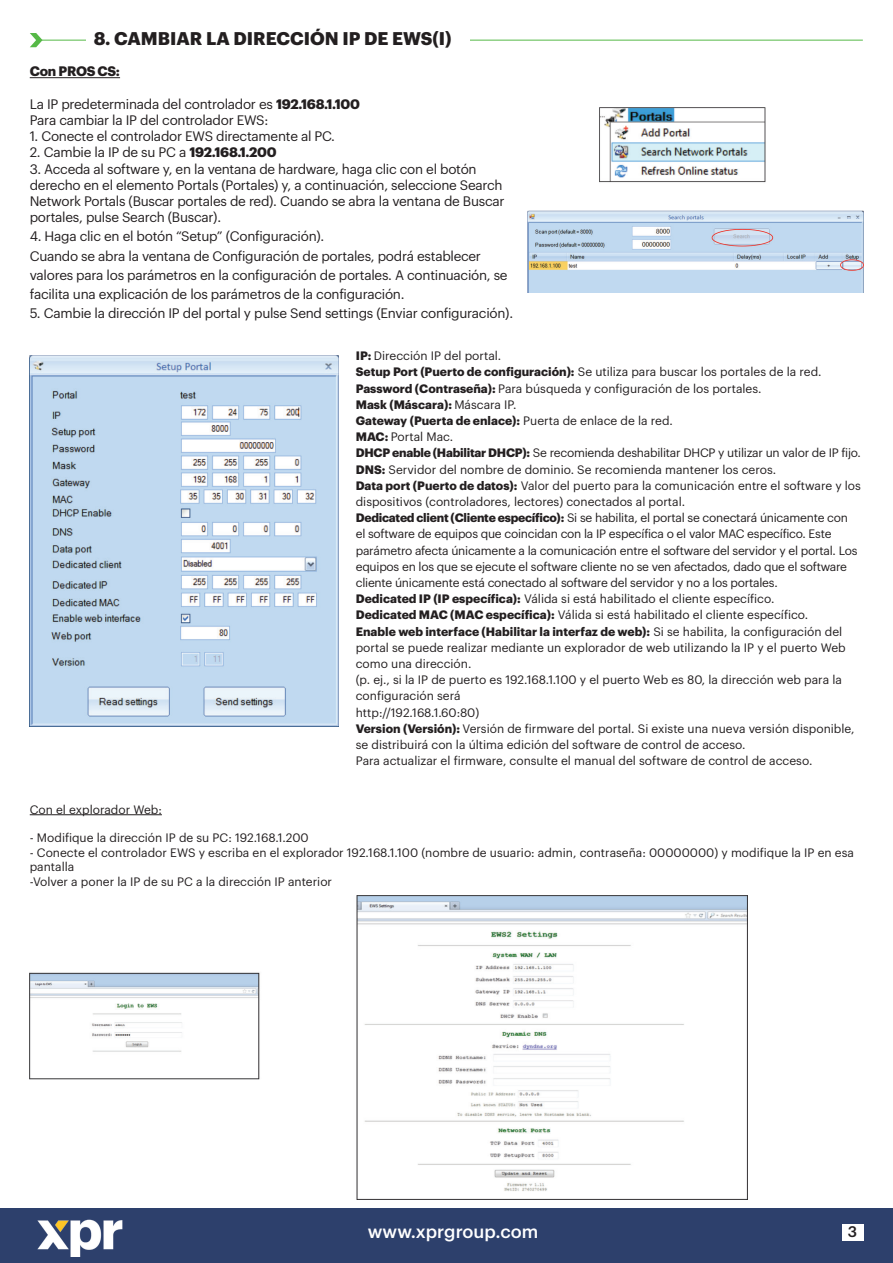
<style>
.page{position:relative;width:893px;height:1263px;background:#fff}
.page>*{position:absolute;margin:0;border:0;box-sizing:border-box;transform-origin:0 0}
.megunaslov{font:700 18px "Graphik";color:#231f20}
.t1{font:500 18px "Graphik";color:#fff}
.t2{font:500 15px "Graphik";color:#231f20}
._12medjunaslov{font:13.5px/16.2px "Graphik";letter-spacing:-.02em;color:#231f20}
._12medjunaslov-2{font:700 13.5px "Graphik";letter-spacing:-.02em;color:#231f20}
._12medjunaslov-3{font:12px/16.2px "Graphik";color:#231f20}
._12medjunaslov-4{font:12px/16.2px "Graphik";letter-spacing:-.02em;color:#231f20}
._12medjunaslov-5{font:700 12px "Graphik";color:#231f20}
.s1{font-weight:700}
.s2{font-weight:400}
</style>
<div class="page">
<div style="left:0;top:1209px;width:893px;height:54px;background:#2d406c"></div>
<img style="left:37px;top:1219px;width:86px;height:37px">
<div style="left:842px;top:1225px;width:21px;height:16px;background:#fff"></div>
<svg style="left:30px;top:33px;width:13px;height:14px"></svg>
<hr style="left:41px;top:40px;width:822px;height:1px;background:#56b947">
<div style="left:87px;top:30px;width:383px;height:24px;background:#fff"></div>
<hr style="left:30px;top:77px;width:90px;height:1px;background:#231f20">
<img style="left:527px;top:107px;width:336px;height:186px">
<img style="left:30px;top:355px;width:309px;height:371px">
<hr style="left:30px;top:814px;width:132px;height:1px;background:#231f20">
<img style="left:30px;top:895px;width:717px;height:304px">
<p class="megunaslov" style="left:94px;top:24px;width:359px">8. CAMBIAR LA DIRECCIÓN IP DE EWS(I)</p>
<p class="_12medjunaslov-2" style="left:30px;top:61px;width:92px">Con PROS CS:</p>
<p class="_12medjunaslov" style="left:30px;top:95px;width:332px">La IP predeterminada del controlador es <span class="s1">192.168.1.100</span></p>
<p class="_12medjunaslov" style="left:30px;top:111px;width:240px">Para cambiar la IP del controlador EWS:</p>
<p class="_12medjunaslov" style="left:30px;top:127px;width:307px">1. Conecte el controlador EWS directamente al PC.</p>
<p class="_12medjunaslov" style="left:30px;top:143px;width:248px">2. Cambie la IP de su PC a <span class="s1">192.168.1.200</span></p>
<p class="_12medjunaslov" style="left:30px;top:159px;width:476px">3. Acceda al software y, en la ventana de hardware, haga clic con el botón derecho en el elemento Portals (Portales) y, a continuación, seleccione Search Network Portals (Buscar portales de red). Cuando se abra la ventana de Buscar portales, pulse Search (Buscar).</p>
<p class="_12medjunaslov" style="left:30px;top:227px;width:296px">4. Haga clic en el botón “Setup” (Configuración).</p>
<p class="_12medjunaslov" style="left:30px;top:245px;width:479px;line-height:19.2px">Cuando se abra la ventana de Configuración de portales, podrá establecer valores para los parámetros en la configuración de portales. A continuación, se facilita una explicación de los parámetros de la configuración.</p>
<p class="_12medjunaslov" style="left:30px;top:304px;width:485px">5. Cambie la dirección IP del portal y pulse Send settings (Enviar configuración).</p>
<p class="_12medjunaslov-3" style="left:356px;top:347px;width:147px"><span class="s1">IP:</span> Dirección IP del portal.</p>
<p class="_12medjunaslov-3" style="left:356px;top:363px;width:467px"><span class="s1">Setup Port (Puerto de configuración):</span> Se utiliza para buscar los portales de la red.</p>
<p class="_12medjunaslov-3" style="left:356px;top:379px;width:407px"><span class="s1">Password (Contraseña):</span> Para búsqueda y configuración de los portales.</p>
<p class="_12medjunaslov-5" style="left:356px;top:395px;width:162px">Mask (Máscara): <span class="s2">Máscara IP.</span></p>
<p class="_12medjunaslov-5" style="left:356px;top:411px;width:319px">Gateway (Puerta de enlace): <span class="s2">Puerta de enlace de la red.</span></p>
<p class="_12medjunaslov-3" style="left:356px;top:428px;width:99px"><span class="s1">MAC:</span> Portal Mac.</p>
<p class="_12medjunaslov-4" style="left:356px;top:444px;width:507px"><span class="s1">DHCP enable (Habilitar DHCP):</span> Se recomienda deshabilitar DHCP y utilizar un valor de IP fijo.</p>
<p class="_12medjunaslov-3" style="left:356px;top:460px;width:422px"><span class="s1">DNS:</span> Servidor del nombre de dominio. Se recomienda mantener los ceros.</p>
<p class="_12medjunaslov-3" style="left:356px;top:476px;width:507px"><span class="s1">Data port (Puerto de datos):</span> Valor del puerto para la comunicación entre el software y los dispositivos (controladores, lectores) conectados al portal.</p>
<p class="_12medjunaslov-4" style="left:356px;top:509px;width:503px"><span class="s1">Dedicated client (Cliente específico):</span> Si se habilita, el portal se conectará únicamente con el software de equipos que coincidan con la IP específica o el valor MAC específico. Este parámetro afecta únicamente a la comunicación entre el software del servidor y el portal. Los equipos en los que se ejecute el software cliente no se ven afectados, dado que el software cliente únicamente está conectado al software del servidor y no a los portales.</p>
<p class="_12medjunaslov-3" style="left:356px;top:590px;width:420px"><span class="s1">Dedicated IP (IP específica):</span> Válida si está habilitado el cliente específico.</p>
<p class="_12medjunaslov-3" style="left:356px;top:606px;width:454px"><span class="s1">Dedicated MAC (MAC específica):</span> Válida si está habilitado el cliente específico.</p>
<p class="_12medjunaslov-3" style="left:356px;top:622px;width:491px"><span class="s1">Enable web interface (Habilitar la interfaz de web):</span> Si se habilita, la configuración del portal se puede realizar mediante un explorador de web utilizando la IP y el puerto Web como una dirección.</p>
<p class="_12medjunaslov-3" style="left:356px;top:671px;width:488px">(p. ej., si la IP de puerto es 192.168.1.100 y el puerto Web es 80, la dirección web para la configuración será</p>
<p class="_12medjunaslov-3" style="left:356px;top:703px;width:125px">http://192.168.1.60:80)</p>
<p class="_12medjunaslov-3" style="left:356px;top:719px;width:500px"><span class="s1">Version (Versión):</span> Versión de firmware del portal. Si existe una nueva versión disponible, se distribuirá con la última edición del software de control de acceso.</p>
<p class="_12medjunaslov-3" style="left:356px;top:752px;width:458px">Para actualizar el firmware, consulte el manual del software de control de acceso.</p>
<p class="_12medjunaslov-3" style="left:30px;top:800px;width:134px">Con el explorador Web:</p>
<p class="_12medjunaslov-3" style="left:30px;top:829px;width:281px">- Modifique la dirección IP de su PC: 192.168.1.200</p>
<p class="_12medjunaslov-3" style="left:30px;top:844px;width:826px;line-height:14.4px">- Conecte el controlador EWS y escriba en el explorador 192.168.1.100 (nombre de usuario: admin, contraseña: 00000000) y modifique la IP en esa pantalla</p>
<p class="_12medjunaslov-3" style="left:30px;top:872px;width:304px">-Volver a poner la IP de su PC a la dirección IP anterior</p>
<h1 class="t1" style="left:368px;top:1218px;width:172px">www.xprgroup.com</h1>
<p class="t2" style="left:848px;top:1220px;width:11px">3</p>
</div>
